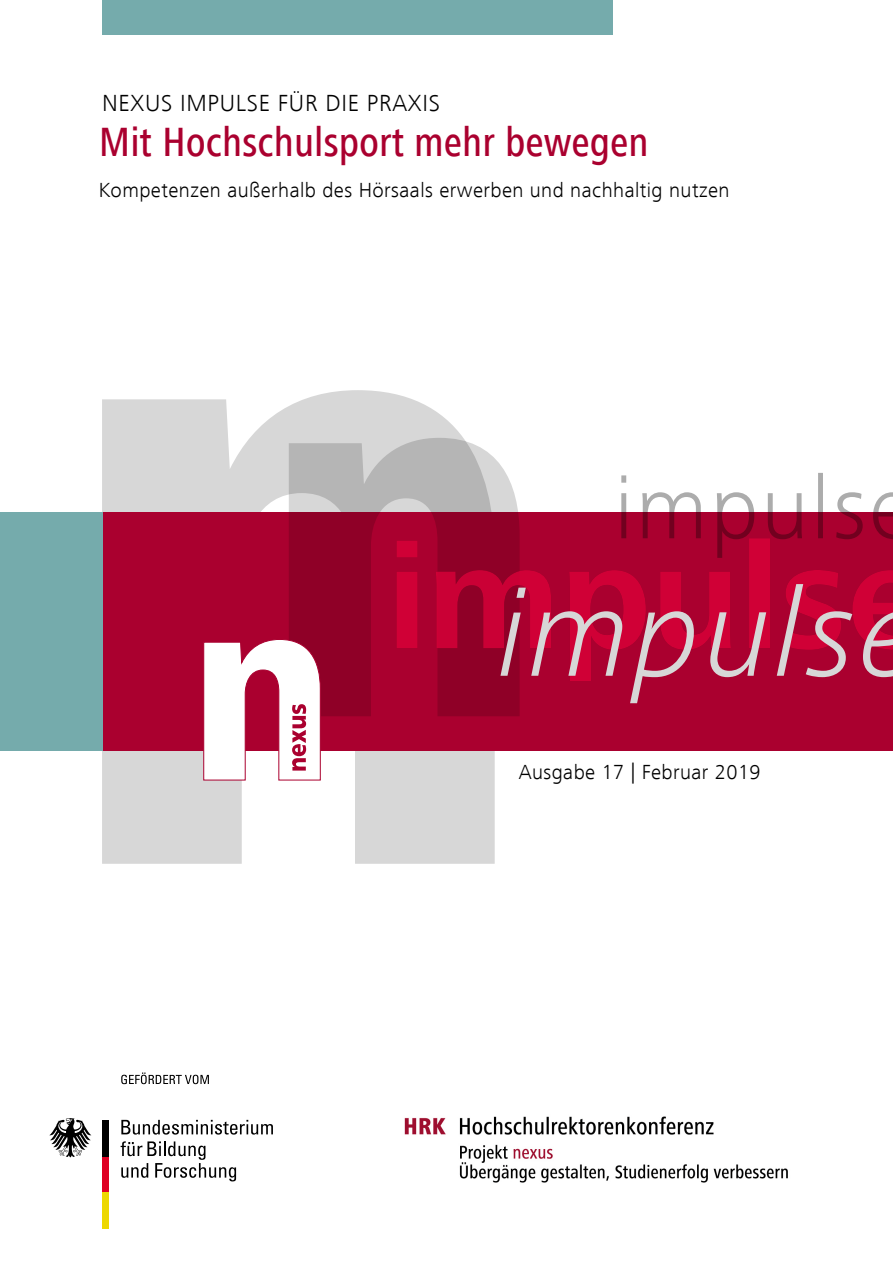
<style>
.page{position:relative;width:893px;height:1263px;background:#fff}
.page>*{position:absolute;margin:0;border:0;box-sizing:border-box;transform-origin:0 0}
.Titel_Head_klein{font:500 condensed 42px "Frutiger Next LT";color:#aa002f}
.Preline_Titel{font:300 24px "Frutiger Next LT";letter-spacing:.03em;color:#000}
.Subline_Titel{font:300 21px "Frutiger Next LT";letter-spacing:.02em;color:#000}
</style>
<div class="page">
<div style="left:102px;top:0;width:510px;height:34px;background:#75abac"></div>
<svg style="left:102px;top:390px;width:393px;height:474px;fill:#d7d7d7"></svg>
<div style="left:83px;top:512px;width:810px;height:238px;background:#aa002f"></div>
<div style="left:0;top:512px;width:102px;height:238px;background:#75abac"></div>
<svg style="left:289px;top:438px;width:231px;height:278px"></svg>
<svg style="left:396px;top:538px;width:497px;height:143px"></svg>
<svg style="left:500px;top:584px;width:393px;height:119px"></svg>
<svg style="left:621px;top:473px;width:272px;height:85px"></svg>
<svg style="left:203px;top:639px;width:118px;height:141px"></svg>
<svg style="left:121px;top:1141px;width:115px;height:40px"></svg>
<svg style="left:121px;top:1120px;width:152px;height:14px"></svg>
<div style="left:102px;top:1192px;width:7px;height:36px;background:#edd800"></div>
<div style="left:102px;top:1156px;width:7px;height:36px;background:#df0024"></div>
<div style="left:102px;top:1120px;width:7px;height:36px;background:#000"></div>
<svg style="left:49px;top:1118px;width:42px;height:39px"></svg>
<svg style="left:121px;top:1072px;width:88px;height:12px"></svg>
<img style="left:404px;top:1116px;width:384px;height:67px">
<p class="Preline_Titel" style="left:102px;top:89px;width:339px">NEXUS IMPULSE FÜR DIE PRAXIS</p>
<p class="Titel_Head_klein" style="left:99px;top:119px;width:551px">Mit Hochschulsport mehr bewegen</p>
<p class="Subline_Titel" style="left:99px;top:179px;width:632px">Kompetenzen außerhalb des Hörsaals erwerben und nachhaltig nutzen</p>
<p class="Subline_Titel" style="left:519px;top:760px;width:243px">Ausgabe 17 | Februar 2019</p>
</div>
